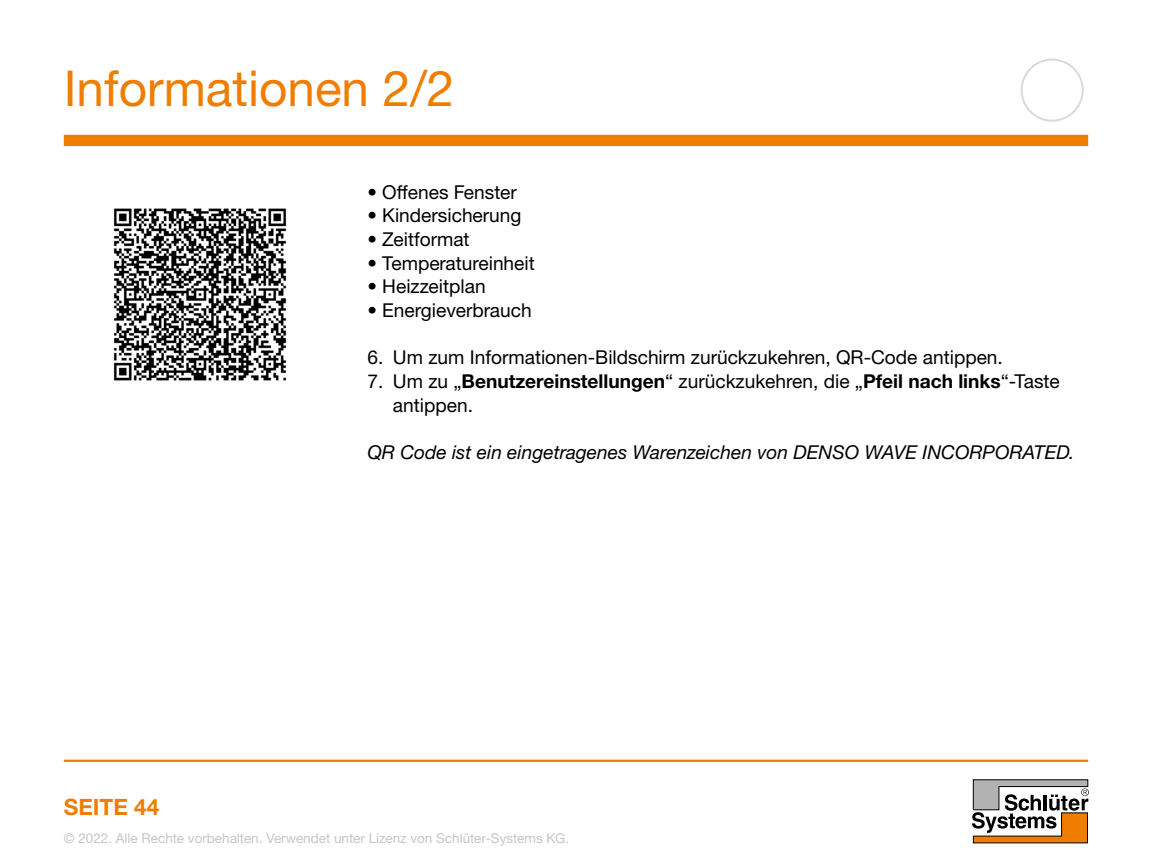
<style>
.page{position:relative;width:1152px;height:865px;background:#fff}
.page>*{position:absolute;margin:0;border:0;box-sizing:border-box;transform-origin:0 0}
.t1{font:49.5px "Helvetica Neue LTW1 G";color:#ef7d00}
.t2{font:700 22.5px "Helvetica Neue LTW1 G";color:#ef7d00}
.t3{font:19.12px/23.6px "Helvetica Neue LTW1 G";color:#000}
.t4{font:italic 19.12px "Helvetica Neue LTW1 G";color:#000}
.t5{font:13.5px "Helvetica Neue LTW1 G";color:#c6c6c6}
.s1{font-weight:700}
</style>
<div class="page">
<div style="left:64px;top:135px;width:1024px;height:11px;background:#ef7d00"></div>
<hr style="left:64px;top:759px;width:1024px;height:2px;background:#ef7d00">
<svg style="left:972px;top:779px;width:117px;height:64px"></svg>
<div style="left:1020px;top:58px;width:64px;height:64px;border:2px solid #dadada;border-radius:50%"></div>
<img style="left:113px;top:208px;width:174px;height:173px">
<h1 class="t1" style="left:64px;top:57px;width:392px">Informationen 2/2</h1>
<p class="t3" style="left:367px;top:180px;width:151px">• Offenes Fenster</p>
<p class="t3" style="left:367px;top:203px;width:156px">• Kindersicherung</p>
<p class="t3" style="left:367px;top:227px;width:104px">• Zeitformat</p>
<p class="t3" style="left:367px;top:251px;width:169px">• Temperatureinheit</p>
<p class="t3" style="left:367px;top:274px;width:120px">• Heizzeitplan</p>
<p class="t3" style="left:367px;top:298px;width:166px">• Energieverbrauch</p>
<p class="t3" style="left:367px;top:345px;width:637px">6. Um zum Informationen-Bildschirm zurückzukehren, QR-Code antippen.</p>
<p class="t3" style="left:393px;top:369px;width:668px;text-indent:-26px">7. Um zu „<span class="s1">Benutzereinstellungen</span>“ zurückzukehren, die „<span class="s1">Pfeil nach links</span>“-Taste antippen.</p>
<p class="t4" style="left:367px;top:440px;width:709px">QR Code ist ein eingetragenes Warenzeichen von DENSO WAVE INCORPORATED.</p>
<p class="t2" style="left:64px;top:793px;width:97px">SEITE 44</p>
<p class="t5" style="left:64px;top:829px;width:507px">© 2022. Alle Rechte vorbehalten. Verwendet unter Lizenz von Schlüter-Systems KG.</p>
</div>
